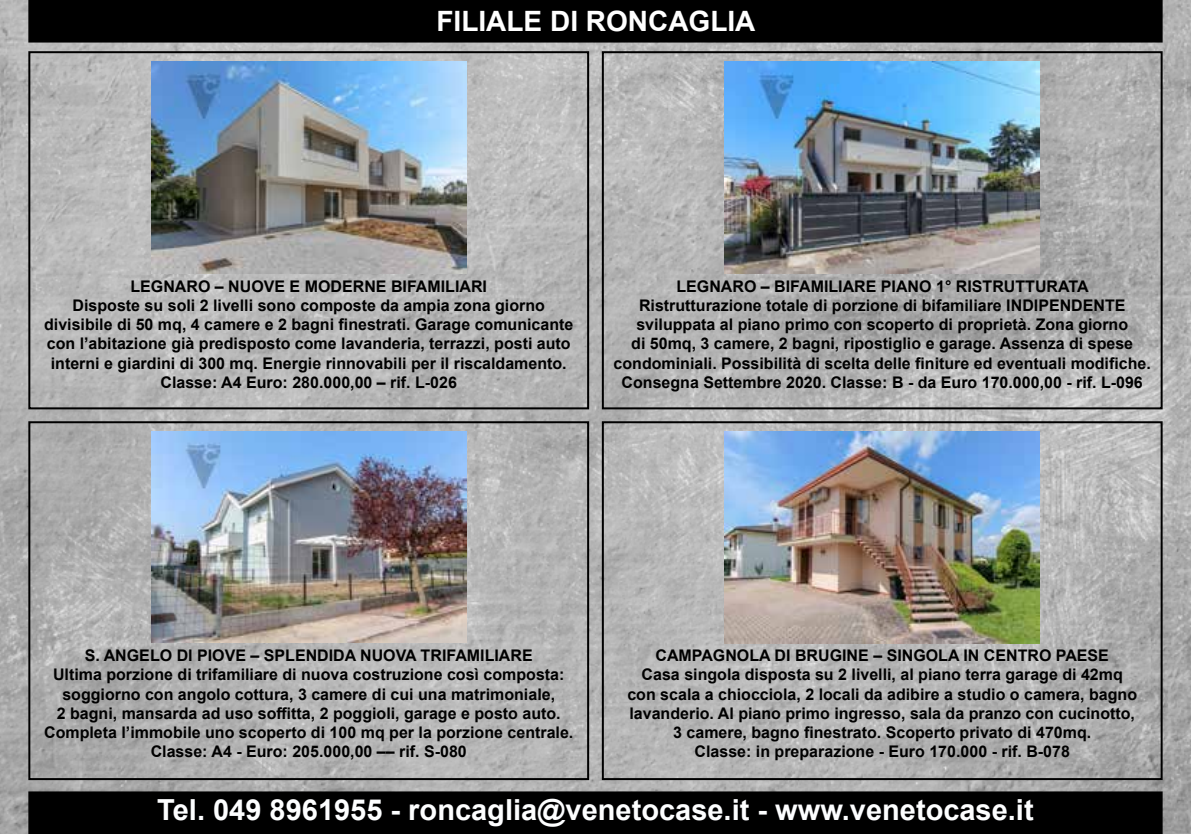
<style>
.page{position:relative;width:1191px;height:834px;background:#fff}
.page>*{position:absolute;margin:0;border:0;box-sizing:border-box;transform-origin:0 0}
.t1{font:700 29px "Arial";color:#fdfeff}
.t2{font:700 28px "Arial";color:#fff}
.t3{font:700 16px/19.2px "Arial";color:#000;text-align:center}
</style>
<div class="page">
<img style="left:0;top:0;width:1191px;height:833px">
<div style="left:28px;top:791px;width:1134px;height:42px;background:#000"></div>
<div style="left:28px;top:0;width:1134px;height:43px;background:#000"></div>
<div style="left:28px;top:51px;width:561px;height:358px;border:2px solid #000"></div>
<div style="left:602px;top:51px;width:560px;height:358px;border:2px solid #000"></div>
<div style="left:28px;top:421px;width:561px;height:359px;border:2px solid #000"></div>
<div style="left:602px;top:421px;width:560px;height:359px;border:2px solid #000"></div>
<img style="left:151px;top:62px;width:315px;height:211px">
<img style="left:151px;top:431px;width:315px;height:211px">
<img style="left:724px;top:432px;width:315px;height:211px">
<img style="left:724px;top:62px;width:315px;height:211px">
<h2 class="t2" style="left:436px;top:2px;width:320px">FILIALE DI RONCAGLIA</h2>
<p class="t3" style="left:44px;top:277px;width:531px">LEGNARO – NUOVE E MODERNE BIFAMILIARI<br>Disposte su soli 2 livelli sono composte da ampia zona giorno divisibile di 50 mq, 4 camere e 2 bagni finestrati. Garage comunicante con l’abitazione già predisposto come lavanderia, terrazzi, posti auto interni e giardini di 300 mq. Energie rinnovabili per il riscaldamento.<br>Classe: A4 Euro: 280.000,00 – rif. L-026</p>
<p class="t3" style="left:613px;top:277px;width:539px">LEGNARO – BIFAMILIARE PIANO 1° RISTRUTTURATA Ristrutturazione totale di porzione di bifamiliare INDIPENDENTE sviluppata al piano primo con scoperto di proprietà. Zona giorno<br>di 50mq, 3 camere, 2 bagni, ripostiglio e garage. Assenza di spese condominiali. Possibilità di scelta delle finiture ed eventuali modifiche.<br>Consegna Settembre 2020. Classe: B - da Euro 170.000,00 - rif. L-096</p>
<p class="t3" style="left:44px;top:646px;width:531px">S. ANGELO DI PIOVE – SPLENDIDA NUOVA TRIFAMILIARE<br>Ultima porzione di trifamiliare di nuova costruzione così composta: soggiorno con angolo cottura, 3 camere di cui una matrimoniale,<br>2 bagni, mansarda ad uso soffitta, 2 poggioli, garage e posto auto.<br>Completa l’immobile uno scoperto di 100 mq per la porzione centrale.<br>Classe: A4 - Euro: 205.000,00 –– rif. S-080</p>
<p class="t3" style="left:627px;top:646px;width:511px">CAMPAGNOLA DI BRUGINE – SINGOLA IN CENTRO PAESE<br>Casa singola disposta su 2 livelli, al piano terra garage di 42mq con scala a chiocciola, 2 locali da adibire a studio o camera, bagno lavanderio. Al piano primo ingresso, sala da pranzo con cucinotto, 3 camere, bagno finestrato. Scoperto privato di 470mq.<br>Classe: in preparazione - Euro 170.000 - rif. B-078</p>
<h1 class="t1" style="left:157px;top:789px;width:878px">Tel. 049 8961955 - roncaglia@venetocase.it - www.venetocase.it</h1>
</div>
